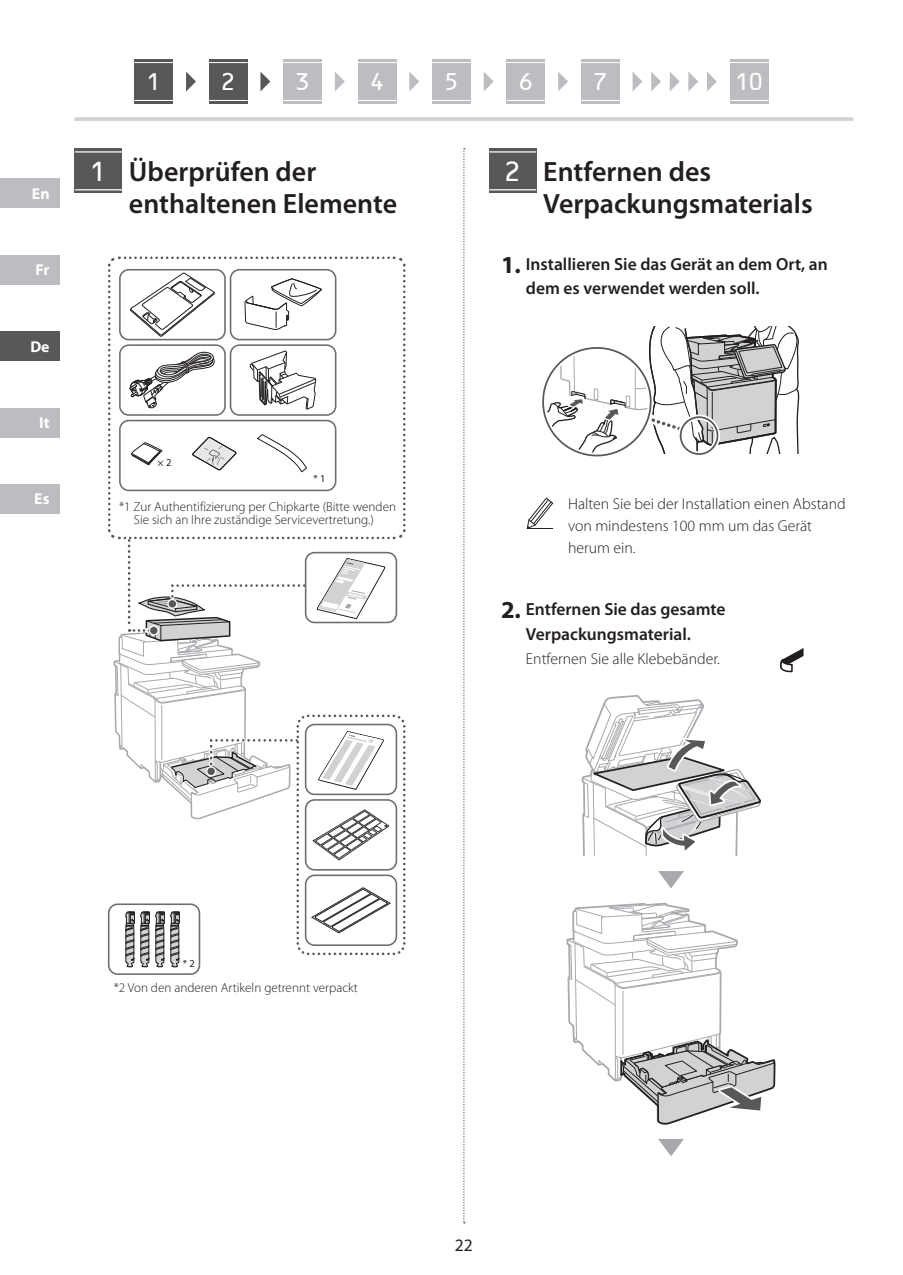
<style>
.page{position:relative;width:903px;height:1275px;background:#fff}
.page>*{position:absolute;margin:0;border:0;box-sizing:border-box;transform-origin:0 0}
.t1{font:600 28px/31.5px "Myriad Pro";color:#231f20}
.t2{font:28px "OCRB";color:#fff}
.t3{font:24.5px "OCRB";color:#fff}
.t4{font:600 17.5px/24.5px "Myriad Pro";color:#231f20}
.t5{font:17.5px "Myriad Pro";color:#231f20}
.t6{font:300 15.75px/21.9px "Myriad Pro";color:#231f20}
.t7{font:700 15.75px "Myriad Pro";color:#fff}
.t8{font:300 13.12px/13.1px "Myriad Pro";color:#231f20;text-align:center}
.t9{font:10.5px "Myriad Pro";color:#231f20}
.s1{font-weight:700;font-size:24.5px}
</style>
<div class="page">
<hr style="left:74px;top:117px;width:779px;height:4px;background:#d1d2d4">
<div style="left:0;top:484px;width:60px;height:30px;background:#bcbdc0"></div>
<div style="left:0;top:255px;width:60px;height:30px;background:#bcbdc0"></div>
<div style="left:0;top:179px;width:60px;height:29px;background:#bcbdc0"></div>
<div style="left:0;top:331px;width:60px;height:30px;background:#57585a"></div>
<div style="left:0;top:408px;width:60px;height:30px;background:#bcbdc0"></div>
<svg style="left:463px;top:148px;width:2px;height:1075px"></svg>
<svg style="left:186px;top:72px;width:10px;height:19px"></svg>
<svg style="left:260px;top:72px;width:10px;height:19px"></svg>
<svg style="left:335px;top:72px;width:10px;height:19px"></svg>
<svg style="left:409px;top:72px;width:10px;height:19px"></svg>
<svg style="left:484px;top:72px;width:10px;height:19px"></svg>
<svg style="left:558px;top:72px;width:10px;height:19px"></svg>
<div style="left:209px;top:59px;width:39px;height:45px;background:#57585a"></div>
<hr style="left:209px;top:62px;width:39px;height:1px;background:#fff">
<hr style="left:209px;top:100px;width:39px;height:1px;background:#fff">
<div style="left:134px;top:59px;width:39px;height:45px;background:#57585a"></div>
<hr style="left:134px;top:62px;width:39px;height:1px;background:#fff">
<hr style="left:134px;top:100px;width:39px;height:1px;background:#fff">
<div style="left:283px;top:59px;width:39px;height:45px;background:#bcbdc0"></div>
<hr style="left:283px;top:62px;width:39px;height:1px;background:#fff">
<hr style="left:283px;top:100px;width:39px;height:1px;background:#fff">
<div style="left:358px;top:59px;width:38px;height:45px;background:#bcbdc0"></div>
<hr style="left:358px;top:62px;width:38px;height:1px;background:#fff">
<hr style="left:358px;top:100px;width:38px;height:1px;background:#fff">
<div style="left:432px;top:59px;width:39px;height:45px;background:#bcbdc0"></div>
<hr style="left:432px;top:62px;width:39px;height:1px;background:#fff">
<hr style="left:432px;top:100px;width:39px;height:1px;background:#fff">
<div style="left:506px;top:59px;width:39px;height:45px;background:#bcbdc0"></div>
<hr style="left:506px;top:62px;width:39px;height:1px;background:#fff">
<hr style="left:506px;top:100px;width:39px;height:1px;background:#fff">
<div style="left:581px;top:59px;width:39px;height:45px;background:#bcbdc0"></div>
<hr style="left:581px;top:62px;width:39px;height:1px;background:#fff">
<hr style="left:581px;top:100px;width:39px;height:1px;background:#fff">
<div style="left:730px;top:59px;width:39px;height:45px;background:#bcbdc0"></div>
<hr style="left:730px;top:62px;width:39px;height:1px;background:#fff">
<hr style="left:730px;top:100px;width:39px;height:1px;background:#fff">
<svg style="left:632px;top:72px;width:10px;height:19px"></svg>
<svg style="left:651px;top:72px;width:10px;height:19px"></svg>
<svg style="left:670px;top:72px;width:10px;height:19px"></svg>
<svg style="left:688px;top:72px;width:10px;height:19px"></svg>
<svg style="left:707px;top:72px;width:10px;height:19px"></svg>
<div style="left:108px;top:903px;width:92px;height:72px;border:2px solid #6c6d70;border-radius:9px"></div>
<svg style="left:107px;top:256px;width:299px;height:711px"></svg>
<div style="left:119px;top:344px;width:107px;height:72px;border:2px solid #6c6d70;border-radius:9px"></div>
<div style="left:75px;top:149px;width:47px;height:44px;background:#57585a"></div>
<hr style="left:75px;top:151px;width:47px;height:2px;background:#fff">
<hr style="left:75px;top:189px;width:47px;height:1px;background:#fff">
<svg style="left:542px;top:326px;width:258px;height:131px"></svg>
<svg style="left:526px;top:497px;width:28px;height:32px"></svg>
<svg style="left:581px;top:695px;width:181px;height:161px"></svg>
<svg style="left:658px;top:871px;width:26px;height:17px"></svg>
<svg style="left:567px;top:903px;width:208px;height:222px"></svg>
<svg style="left:658px;top:1139px;width:26px;height:17px"></svg>
<div style="left:489px;top:149px;width:47px;height:44px;background:#57585a"></div>
<hr style="left:489px;top:151px;width:47px;height:2px;background:#fff">
<hr style="left:489px;top:189px;width:47px;height:1px;background:#fff">
<svg style="left:780px;top:648px;width:24px;height:24px"></svg>
<p class="t7" style="left:32px;top:183px;width:19px">En</p>
<p class="t7" style="left:36px;top:260px;width:15px">Fr</p>
<p class="t7" style="left:30px;top:336px;width:21px">De</p>
<p class="t7" style="left:39px;top:412px;width:12px">It</p>
<p class="t7" style="left:34px;top:489px;width:17px">Es</p>
<h2 class="t3" style="left:146px;top:73px;width:16px">1</h2>
<h2 class="t3" style="left:221px;top:73px;width:16px">2</h2>
<h2 class="t3" style="left:295px;top:73px;width:16px">3</h2>
<h2 class="t3" style="left:370px;top:73px;width:16px">4</h2>
<h2 class="t3" style="left:444px;top:73px;width:16px">5</h2>
<h2 class="t3" style="left:518px;top:73px;width:16px">6</h2>
<h2 class="t3" style="left:593px;top:73px;width:16px">7</h2>
<h2 class="t3" style="left:735px;top:73px;width:30px">10</h2>
<h1 class="t1" style="left:129px;top:155px;width:270px">Überprüfen der enthaltenen Elemente</h1>
<h1 class="t2" style="left:90px;top:161px;width:18px">1</h1>
<h1 class="t1" style="left:543px;top:155px;width:271px">Entfernen des<br>Verpackungsmaterials</h1>
<h3 class="t4" style="left:526px;top:251px;width:303px;text-indent:-25px"><span class="s1">1.</span> Installieren Sie das Gerät an dem Ort, an dem es verwendet werden soll.</h3>
<h1 class="t2" style="left:504px;top:161px;width:18px">12</h1>
<p class="t9" style="left:158px;top:456px;width:15px">× 2</p>
<p class="t9" style="left:313px;top:472px;width:13px">* 1</p>
<p class="t8" style="left:119px;top:500px;width:279px">*1 Zur Authentifizierung per Chipkarte (Bitte wenden<br>Sie sich an Ihre zuständige Servicevertretung.)</p>
<p class="t6" style="left:568px;top:493px;width:279px">Halten Sie bei der Installation einen Abstand von mindestens 100 mm um das Gerät herum ein.</p>
<h3 class="t4" style="left:501px;top:597px;width:226px;text-align:center"><span class="s1">2.</span> Entfernen Sie das gesamte<br>Verpackungsmaterial.</h3>
<p class="t6" style="left:526px;top:648px;width:196px">Entfernen Sie alle Klebebänder.</p>
<p class="t9" style="left:183px;top:957px;width:13px">* 2</p>
<p class="t8" style="left:114px;top:981px;width:246px">*2 Von den anderen Artikeln getrennt verpackt</p>
<h3 class="t5" style="left:455px;top:1234px;width:19px">22</h3>
</div>
